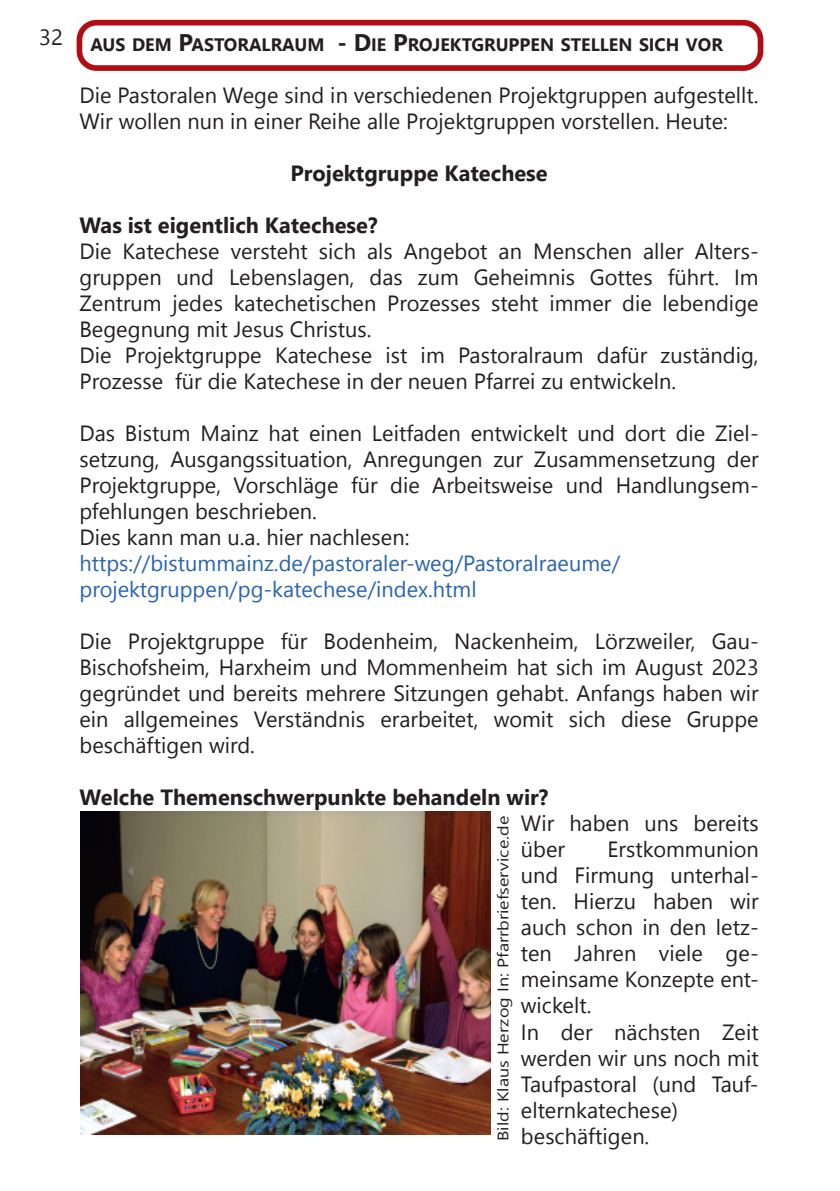
<style>
.page{position:relative;width:840px;height:1191px;background:#fff}
.page>*{position:absolute;margin:0;border:0;box-sizing:border-box;transform-origin:0 0}
.t1{font:22px/26px "Leelawadee UI";letter-spacing:.005em;color:#231f20}
.t2{font:22px/26px "Leelawadee UI";color:#2864b0}
.t3{font:700 22px "Leelawadee UI";color:#231f20}
.t4{font:700 18px "Leelawadee UI";color:#231f20}
.t5{font:15.2px "Leelawadee UI";color:#231f20;scale:1.18 1}
.s1{font-size:24px}
</style>
<div class="page">
<div style="left:77px;top:20px;width:686px;height:51px;border:6px solid #b10d15;border-radius:17px"></div>
<img style="left:80px;top:811px;width:410px;height:323px">
<p class="t4" style="left:39px;top:32px;width:684px"><sup>32</sup> AUS DEM <span class="s1">P</span>ASTORALRAUM <span class="s1">- D</span>IE <span class="s1">P</span>ROJEKTGRUPPEN STELLEN SICH VOR</p>
<p class="t1" style="left:79px;top:81px;width:680px">Die Pastoralen Wege sind in verschiedenen Projektgruppen aufgestellt.<br>Wir wollen nun in einer Reihe alle Projektgruppen vorstellen. Heute:</p>
<p class="t3" style="left:290px;top:157px;width:258px">Projektgruppe Katechese</p>
<p class="t3" style="left:79px;top:209px;width:299px">Was ist eigentlich Katechese?</p>
<p class="t1" style="left:79px;top:237px;width:680px">Die Katechese versteht sich als Angebot an Menschen aller Alters&shy;gruppen und Lebenslagen, das zum Geheimnis Gottes führt. Im Zentrum jedes katechetischen Prozesses steht immer die lebendige Begegnung mit Jesus Christus.<br>Die Projektgruppe Katechese ist im Pastoralraum dafür zuständig, Prozesse für die Katechese in der neuen Pfarrei zu entwickeln.</p>
<p class="t1" style="left:79px;top:419px;width:680px">Das Bistum Mainz hat einen Leitfaden entwickelt und dort die Ziel&shy;setzung, Ausgangssituation, Anregungen zur Zusammensetzung der Projektgruppe, Vorschläge für die Arbeitsweise und Handlungsem&shy;pfehlungen beschrieben.<br>Dies kann man u.a. hier nachlesen:</p>
<p class="t2" style="left:79px;top:549px;width:542px">https://bistummainz.de/pastoraler-weg/Pastoralraeume/ projektgruppen/pg-katechese/index.html</p>
<p class="t1" style="left:79px;top:627px;width:680px;text-align:justify">Die Projektgruppe für Bodenheim, Nackenheim, Lörzweiler, Gau-Bischofsheim, Harxheim und Mommenheim hat sich im August 2023 gegründet und bereits mehrere Sitzungen gehabt. Anfangs haben wir ein allgemeines Verständnis erarbeitet, womit sich diese Gruppe beschäftigen wird.</p>
<p class="t3" style="left:79px;top:781px;width:470px">Welche Themenschwerpunkte behandeln wir?</p>
<p class="t1" style="left:520px;top:809px;width:239px">Wir haben uns bereits über</p>
<p class="t5" style="left:492px;top:1141px;width:277px;rotate:-90deg">Bild: Klaus Herzog In: Pfarrbriefservice.de</p>
<p class="t1" style="left:520px;top:835px;width:239px;text-indent:86px">Erstkommunion und Firmung unterhal&shy;ten. Hierzu haben wir auch schon in den letz&shy;ten Jahren viele ge&shy;meinsame Konzepte ent&shy;wickelt.<br>In der nächsten Zeit werden wir uns noch mit<br>Taufpastoral (und Tauf&shy;elternkatechese)</p>
<p class="t1" style="left:520px;top:1121px;width:130px">beschäftigen.</p>
</div>
